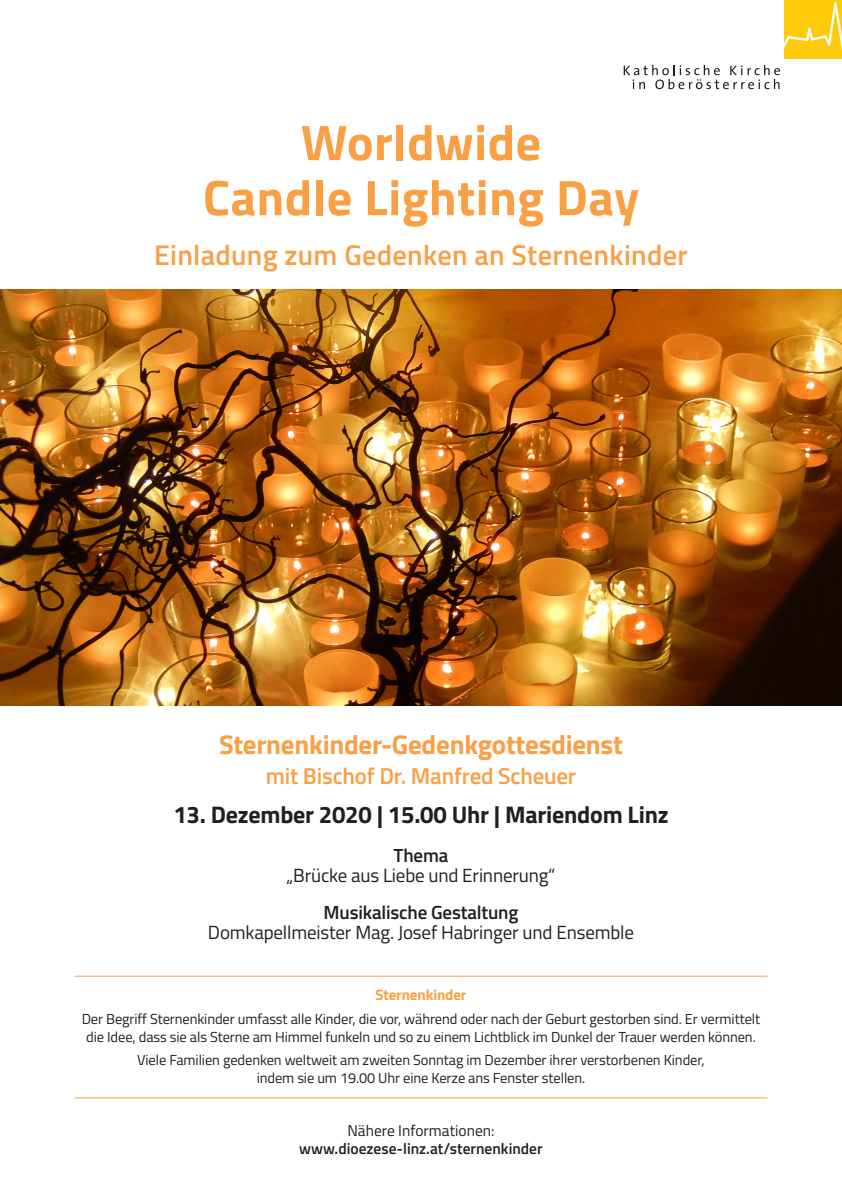
<style>
.page{position:relative;width:842px;height:1191px;background:#fff}
.page>*{position:absolute;margin:0;border:0;box-sizing:border-box;transform-origin:0 0}
.t1{font:700 50px/55px "Titillium";letter-spacing:.01em;color:#f99f44;text-align:center}
.t2{font:600 28.5px "Titillium";letter-spacing:.01em;color:#f99f44}
.t3{font:700 27px "Titillium";letter-spacing:-.01em;color:#f99f44}
.t4{font:700 24px "Titillium";letter-spacing:-.01em;color:#231f20}
.t5{font:600 23px "Titillium";letter-spacing:-.01em;color:#f99f44}
.t6{font:19px/20px "Titillium";letter-spacing:-.01em;color:#231f20;text-align:center}
.t7{font:600 19px "Titillium";letter-spacing:-.01em;color:#231f20}
.t8{font:600 15.5px/18px "Titillium";color:#231f20;text-align:center}
.t9{font:700 15px "Titillium";letter-spacing:-.005em;color:#f99f44}
.t10{font:14.5px/18px "Titillium";letter-spacing:-.005em;color:#231f20;text-align:center}
.s1{font-weight:600}
.s2{font-weight:400}
</style>
<div class="page">
<div style="left:785px;top:0;width:57px;height:58px;background:#feca0a"></div>
<svg style="left:785px;top:2px;width:57px;height:48px"></svg>
<svg style="left:624px;top:65px;width:156px;height:24px"></svg>
<img style="left:0;top:290px;width:842px;height:415px">
<hr style="left:75px;top:975px;width:692px;height:1px;background:#f99f44">
<hr style="left:75px;top:1097px;width:692px;height:1px;background:#f99f44">
<p class="t1" style="left:203px;top:113px;width:438px">Worldwide<br>Candle Lighting Day</p>
<p class="t2" style="left:154px;top:234px;width:535px">Einladung zum Gedenken an Sternenkinder</p>
<p class="t3" style="left:219px;top:724px;width:405px">Sternenkinder-Gedenkgottesdienst</p>
<p class="t5" style="left:266px;top:758px;width:312px">mit Bischof Dr. Manfred Scheuer</p>
<p class="t4" style="left:173px;top:796px;width:497px">13. Dezember 2020 | 15.00 Uhr | Mariendom Linz</p>
<p class="t7" style="left:394px;top:841px;width:56px">Thema</p>
<p class="t6" style="left:287px;top:864px;width:270px">„Brücke aus Liebe und Erinnerung“</p>
<p class="t6" style="left:208px;top:901px;width:428px"><span class="s1">Musikalische Gestaltung<br></span>Domkapellmeister Mag. Josef Habringer und Ensemble</p>
<p class="t9" style="left:375px;top:983px;width:93px">Sternenkinder</p>
<p class="t10" style="left:82px;top:1009px;width:680px">Der Begriff Sternenkinder umfasst alle Kinder, die vor, während oder nach der Geburt gestorben sind. Er vermittelt die Idee, dass sie als Sterne am Himmel funkeln und so zu einem Lichtblick im Dunkel der Trauer werden können.</p>
<p class="t10" style="left:137px;top:1050px;width:569px">Viele Familien gedenken weltweit am zweiten Sonntag im Dezember ihrer verstorbenen Kinder, indem sie um 19.00 Uhr eine Kerze ans Fenster stellen.</p>
<p class="t8" style="left:299px;top:1121px;width:245px"><span class="s2">Nähere Informationen: </span>www.dioezese-linz.at/sternenkinder</p>
</div>
